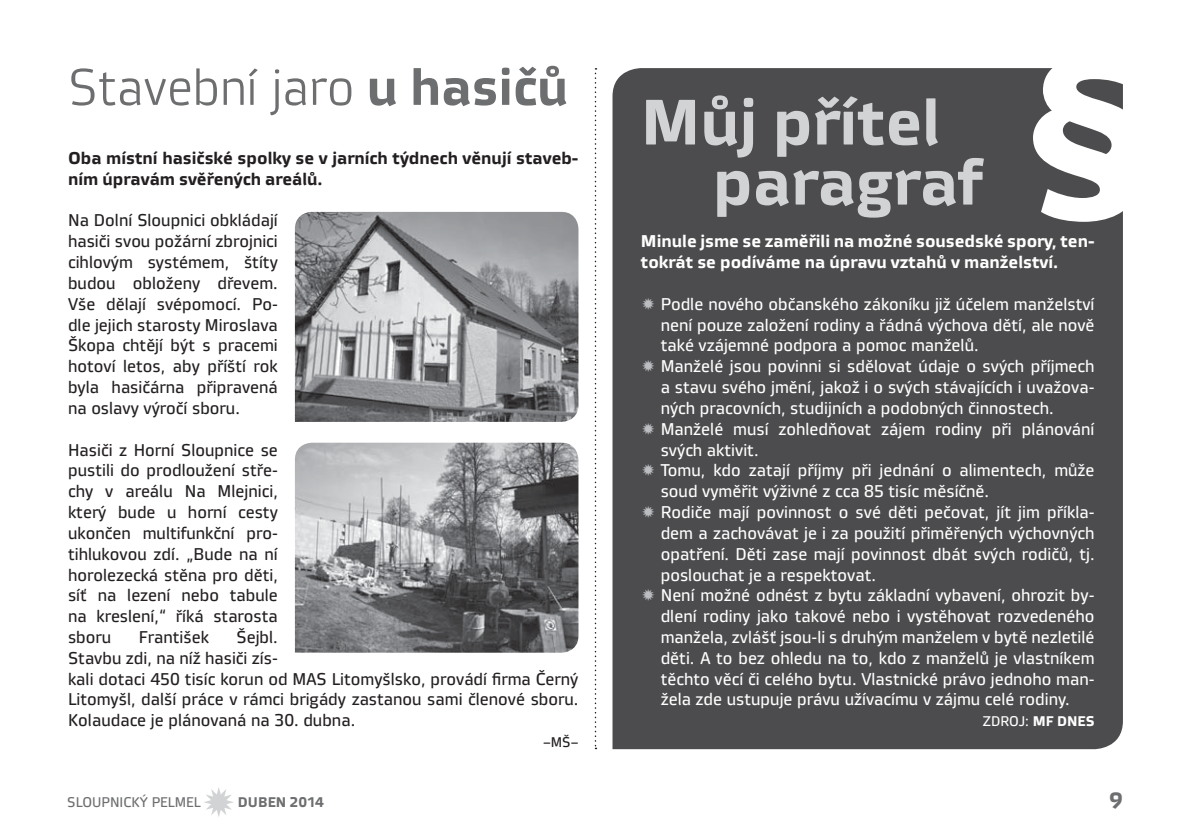
<style>
.page{position:relative;width:1191px;height:840px;background:#fff}
.page>*{position:absolute;margin:0;border:0;box-sizing:border-box;transform-origin:0 0}
.t1{font:700 64px/60px "Vida 32 Pro";color:#d1d3d4}
.t2{font:51px "Vida 31 Pro";color:#6d6e70}
.t3{font:700 22px "Vida 32 Pro";color:#6d6e70}
.t4{font:17px/20.8px "Vida 32 Pro";color:#fff}
.t5{font:17px/20.8px "Vida 32 Pro";color:#231f20;text-align:justify}
.t6{font:700 17px/20.8px "Vida 32 Pro";color:#fff}
.t7{font:700 17px/20.8px "Vida 32 Pro";color:#231f20}
.t8{font:14px "Vida 32 Pro";color:#6d6e70}
.t9{font:14px "Vida 32 Pro";color:#fff}
.t10{font:700 14px "Vida 32 Pro";color:#6d6e70}
.t11{font:14px "Vida 32 Pro";color:#231f20}
.s1{font-family:"Vida 32 Pro";font-weight:700}
.s2{font-weight:700}
</style>
<div class="page">
<svg style="left:204px;top:787px;width:30px;height:30px"></svg>
<div style="left:612px;top:68px;width:511px;height:680px;background:#4c4c4e"></div>
<svg style="left:595px;top:68px;width:1px;height:680px"></svg>
<svg style="left:1033px;top:68px;width:90px;height:154px"></svg>
<img style="left:295px;top:442px;width:283px;height:210px">
<img style="left:295px;top:212px;width:283px;height:209px">
<svg style="left:642px;top:297px;width:12px;height:12px"></svg>
<svg style="left:642px;top:359px;width:12px;height:13px"></svg>
<svg style="left:642px;top:422px;width:12px;height:12px"></svg>
<svg style="left:642px;top:463px;width:12px;height:13px"></svg>
<svg style="left:642px;top:505px;width:12px;height:12px"></svg>
<svg style="left:642px;top:588px;width:12px;height:13px"></svg>
<h2 class="t2" style="left:68px;top:68px;width:501px">Stavební jaro <span class="s1">u hasičů</span></h2>
<p class="t7" style="left:68px;top:149px;width:512px">Oba místní hasičské spolky se v jarních týdnech věnují staveb&shy;ním úpravám svěřených areálů.</p>
<p class="t5" style="left:68px;top:211px;width:211px">Na Dolní Sloupnici obkládají hasiči svou požární zbrojnici cihlovým systémem, štíty budou obloženy dřevem.<br>Vše dělají svépomocí. Po&shy;dle jejich starosty Miroslava Škopa chtějí být s pracemi hotoví letos, aby příští rok byla hasičárna připravená na oslavy výročí sboru.</p>
<p class="t5" style="left:68px;top:440px;width:211px">Hasiči z Horní Sloupnice se pustili do prodloužení stře&shy;chy v areálu Na Mlejnici, který bude u horní cesty ukončen multifunkční pro&shy;tihlukovou zdí. „Bude na ní horolezecká stěna pro děti, síť na lezení nebo tabule na kreslení,“ říká starosta sboru</p>
<p class="t5" style="left:68px;top:628px;width:512px;text-align:left;text-indent:168px">Šejbl.<br>Stavbu zdi, na níž hasiči zís-<br>kali dotaci 450 tisíc korun od MAS Litomyšlsko, provádí firma Černý Litomyšl, další práce v rámci brigády zastanou sami členové sboru.<br>Kolaudace je plánovaná na 30. dubna.</p>
<p class="t11" style="left:543px;top:736px;width:37px">–MŠ–</p>
<p class="t5" style="left:139px;top:628px;width:72px">František</p>
<h1 class="t1" style="left:713px;top:98px;width:271px;text-indent:-72px">Můj přítel paragraf</h1>
<p class="t6" style="left:641px;top:232px;width:455px">Minule jsme se zaměřili na možné sousedské spory, ten&shy;tokrát se podíváme na úpravu vztahů v manželství.</p>
<p class="t4" style="left:660px;top:295px;width:435px">Podle nového občanského zákoníku již účelem manželství není pouze založení rodiny a řádná výchova dětí, ale nově také vzájemné podpora a pomoc manželů.<br>Manželé jsou povinni si sdělovat údaje o svých příjmech a stavu svého jmění, jakož i o svých stávajících i uvažova&shy;ných pracovních, studijních a podobných činnostech.<br>Manželé musí zohledňovat zájem rodiny při plánování svých aktivit.<br>Tomu, kdo zatají příjmy při jednání o alimentech, může soud vyměřit výživné z cca 85 tisíc měsíčně.<br>Rodiče mají povinnost o své děti pečovat, jít jim příkla&shy;dem a zachovávat je i za použití přiměřených výchovných opatření. Děti zase mají povinnost dbát svých rodičů, tj. poslouchat je a respektovat.<br>Není možné odnést z bytu základní vybavení, ohrozit by&shy;dlení rodiny jako takové nebo i vystěhovat rozvedeného manžela, zvlášť jsou-li s druhým manželem v bytě nezletilé děti. A to bez ohledu na to, kdo z manželů je vlastníkem těchto věcí či celého bytu. Vlastnické právo jednoho man&shy;žela zde ustupuje právu užívacímu v zájmu celé rodiny.</p>
<p class="t9" style="left:983px;top:715px;width:113px">ZDROJ: <span class="s2">MF DNES</span></p>
<p class="t8" style="left:67px;top:796px;width:135px">SLOUPNICKÝ PELMEL</p>
<p class="t10" style="left:238px;top:796px;width:88px">DUBEN 2014</p>
<p class="t3" style="left:1109px;top:791px;width:15px">9</p>
</div>
